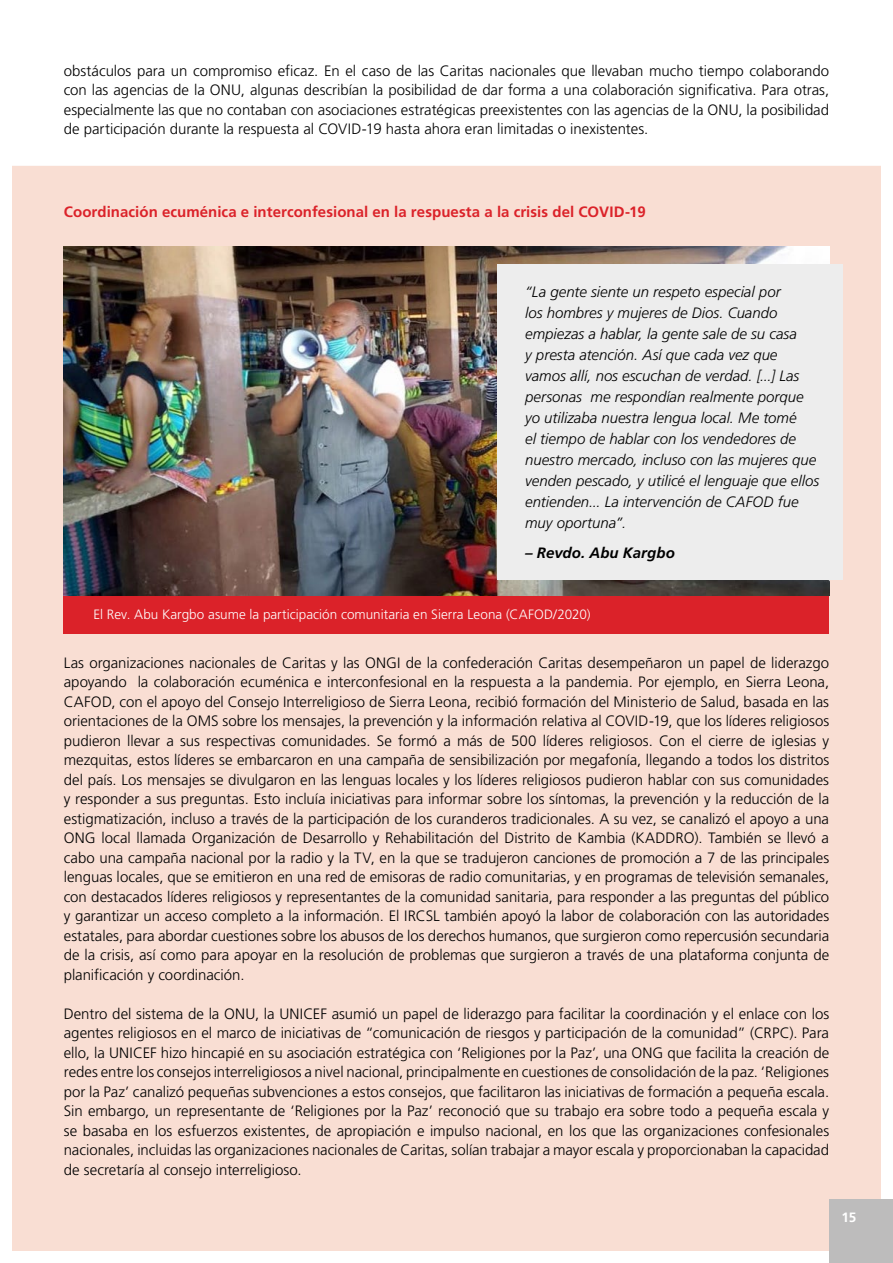
<style>
.page{position:relative;width:893px;height:1263px;background:#fff}
.page>*{position:absolute;margin:0;border:0;box-sizing:border-box;transform-origin:0 0}
.t1{font:15px/19.5px "Frutiger LT 45 Lt";color:#000;text-align:justify}
.t2{font:15px/21px "Frutiger LT 46 Lt It";color:#000}
.t3{font:15px "Frutiger LT 65 Bd";letter-spacing:.005em;color:#db2229}
.t4{font:15px "Frutiger LT 66 Bd It";letter-spacing:.005em;color:#000}
.t5{font:13.5px "Frutiger LT 45 Lt";letter-spacing:.005em;color:#fff}
.t6{font:13.5px "Frutiger LT 65 Bd";color:#fff}
</style>
<div class="page">
<div style="left:0;top:161px;width:893px;height:1102px;background:#f9ded3"></div>
<div style="left:64px;top:577px;width:765px;height:57px;background:#db2229"></div>
<img style="left:64px;top:247px;width:765px;height:348px">
<div style="left:497px;top:264px;width:346px;height:315px;background:#ededed"></div>
<div style="left:0;top:154px;width:893px;height:1109px;border:12px solid #fff"></div>
<div style="left:829px;top:1199px;width:64px;height:64px;background:#bdbcbc"></div>
<p class="t1" style="left:64px;top:61px;width:767px">obstáculos para un compromiso eficaz. En el caso de las Caritas nacionales que llevaban mucho tiempo colaborando con las agencias de la ONU, algunas describían la posibilidad de dar forma a una colaboración significativa. Para otras, especialmente las que no contaban con asociaciones estratégicas preexistentes con las agencias de la ONU, la posibilidad de participación durante la respuesta al COVID-19 hasta ahora eran limitadas o inexistentes.</p>
<p class="t3" style="left:64px;top:203px;width:583px">Coordinación ecuménica e interconfesional en la respuesta a la crisis del COVID-19</p>
<p class="t2" style="left:525px;top:282px;width:296px">“La gente siente un respeto especial por<br>los hombres y mujeres de Dios. Cuando empiezas a hablar, la gente sale de su casa<br>y presta atención. Así que cada vez que vamos allí, nos escuchan de verdad. [...] Las personas me respondían realmente porque yo utilizaba nuestra lengua local. Me tomé<br>el tiempo de hablar con los vendedores de nuestro mercado, incluso con las mujeres que venden pescado, y utilicé el lenguaje que ellos entienden... La intervención de CAFOD fue muy oportuna”.</p>
<p class="t4" style="left:525px;top:544px;width:151px">– Revdo. Abu Kargbo</p>
<p class="t5" style="left:94px;top:606px;width:499px">El Rev. Abu Kargbo asume la participación comunitaria en Sierra Leona (CAFOD/2020)</p>
<p class="t1" style="left:64px;top:653px;width:767px">Las organizaciones nacionales de Caritas y las ONGI de la confederación Caritas desempeñaron un papel de liderazgo apoyando la colaboración ecuménica e interconfesional en la respuesta a la pandemia. Por ejemplo, en Sierra Leona, CAFOD, con el apoyo del Consejo Interreligioso de Sierra Leona, recibió formación del Ministerio de Salud, basada en las orientaciones de la OMS sobre los mensajes, la prevención y la información relativa al COVID-19, que los líderes religiosos pudieron llevar a sus respectivas comunidades. Se formó a más de 500 líderes religiosos. Con el cierre de iglesias y mezquitas, estos líderes se embarcaron en una campaña de sensibilización por megafonía, llegando a todos los distritos del país. Los mensajes se divulgaron en las lenguas locales y los líderes religiosos pudieron hablar con sus comunidades y responder a sus preguntas. Esto incluía iniciativas para informar sobre los síntomas, la prevención y la reducción de la estigmatización, incluso a través de la participación de los curanderos tradicionales. A su vez, se canalizó el apoyo a una ONG local llamada Organización de Desarrollo y Rehabilitación del Distrito de Kambia (KADDRO). También se llevó a cabo una campaña nacional por la radio y la TV, en la que se tradujeron canciones de promoción a 7 de las principales lenguas locales, que se emitieron en una red de emisoras de radio comunitarias, y en programas de televisión semanales, con destacados líderes religiosos y representantes de la comunidad sanitaria, para responder a las preguntas del público y garantizar un acceso completo a la información. El IRCSL también apoyó la labor de colaboración con las autoridades estatales, para abordar cuestiones sobre los abusos de los derechos humanos, que surgieron como repercusión secundaria de la crisis, así como para apoyar en la resolución de problemas que surgieron a través de una plataforma conjunta de planificación y coordinación.</p>
<p class="t1" style="left:64px;top:1004px;width:767px">Dentro del sistema de la ONU, la UNICEF asumió un papel de liderazgo para facilitar la coordinación y el enlace con los agentes religiosos en el marco de iniciativas de “comunicación de riesgos y participación de la comunidad” (CRPC). Para ello, la UNICEF hizo hincapié en su asociación estratégica con ‘Religiones por la Paz’, una ONG que facilita la creación de redes entre los consejos interreligiosos a nivel nacional, principalmente en cuestiones de consolidación de la paz. ‘Religiones por la Paz’ canalizó pequeñas subvenciones a estos consejos, que facilitaron las iniciativas de formación a pequeña escala.<br>Sin embargo, un representante de ‘Religiones por la Paz’ reconoció que su trabajo era sobre todo a pequeña escala y se basaba en los esfuerzos existentes, de apropiación e impulso nacional, en los que las organizaciones confesionales nacionales, incluidas las organizaciones nacionales de Caritas, solían trabajar a mayor escala y proporcionaban la capacidad de secretaría al consejo interreligioso.</p>
<p class="t6" style="left:841px;top:1209px;width:16px">15</p>
<p class="t6" style="left:849px;top:1209px;width:9px">4</p>
</div>
